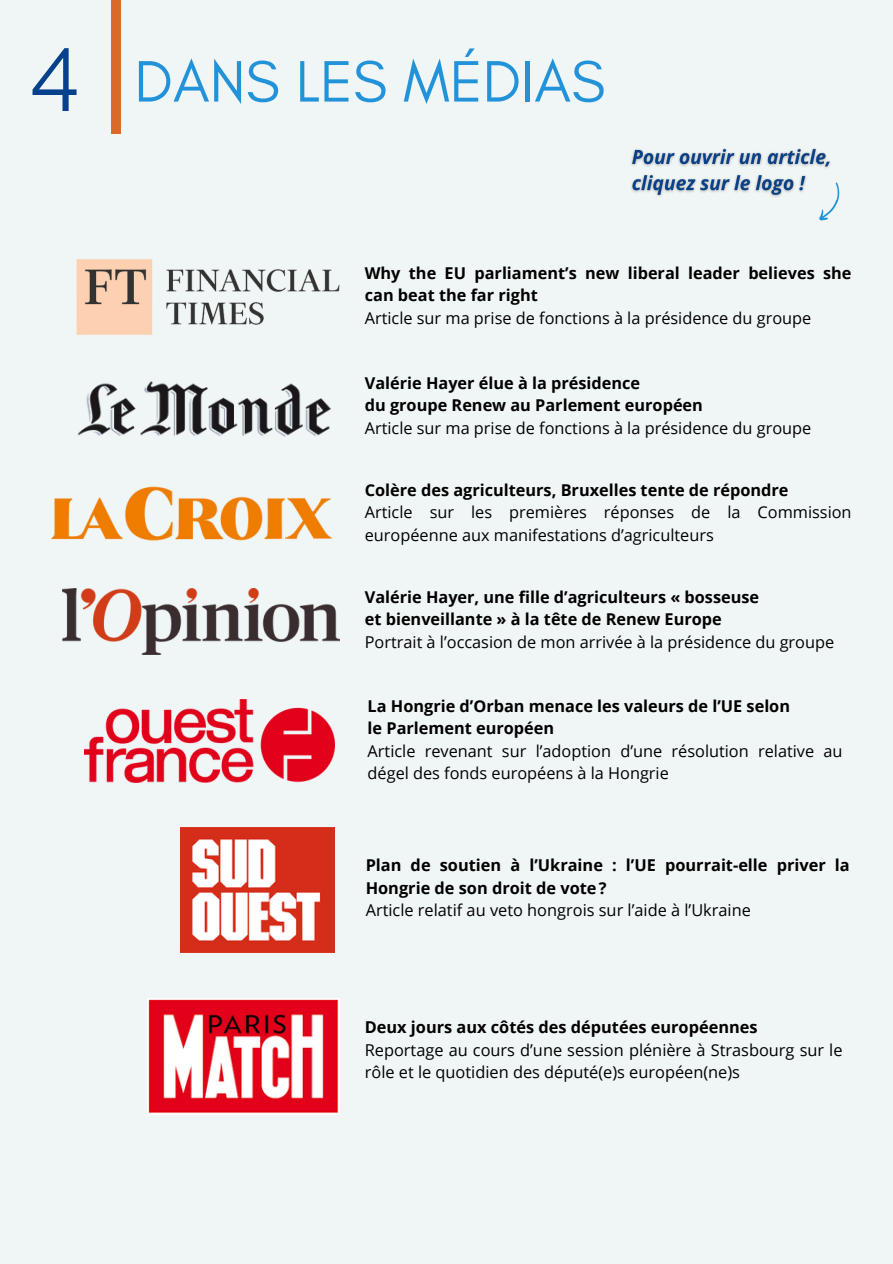
<style>
.page{position:relative;width:893px;height:1264px;background:#fff}
.page>*{position:absolute;margin:0;border:0;box-sizing:border-box;transform-origin:0 0}
.t1{font:90px "Raleway";color:#07418c}
.t2{font:59.4px "Glacial Indifference";color:#2393d9}
.t3{font:16.35px/22.5px "Open Sans";color:#000}
.t4{font:700 16.35px/22.5px "Open Sans";color:#000}
</style>
<div class="page">
<div style="left:0;top:0;width:892px;height:1263px;background:#f0f5f6"></div>
<svg style="left:819px;top:182px;width:21px;height:39px"></svg>
<div style="left:111px;top:0;width:9px;height:134px;background:#d96a29"></div>
<img style="left:76px;top:259px;width:264px;height:76px">
<img style="left:84px;top:699px;width:250px;height:83px">
<img style="left:77px;top:381px;width:254px;height:56px">
<img style="left:62px;top:588px;width:277px;height:67px">
<img style="left:180px;top:827px;width:154px;height:125px">
<img style="left:147px;top:998px;width:192px;height:116px">
<img style="left:51px;top:486px;width:281px;height:55px">
<img style="left:631px;top:148px;width:205px;height:54px">
<p class="t1" style="left:30px;top:15px;width:51px">4</p>
<p class="t2" style="left:134px;top:45px;width:472px">DANS LES MÉDIAS</p>
<p class="t4" style="left:365px;top:261px;width:488px">Why the EU parliament’s new liberal leader believes she can beat the far right</p>
<p class="t3" style="left:365px;top:306px;width:448px">Article sur ma prise de fonctions à la présidence du groupe</p>
<p class="t4" style="left:365px;top:371px;width:277px">Valérie Hayer élue à la présidence</p>
<p class="t4" style="left:365px;top:393px;width:339px">du groupe Renew au Parlement européen</p>
<p class="t3" style="left:365px;top:416px;width:448px">Article sur ma prise de fonctions à la présidence du groupe</p>
<p class="t4" style="left:365px;top:478px;width:425px">Colère des agriculteurs, Bruxelles tente de répondre</p>
<p class="t3" style="left:365px;top:500px;width:488px">Article sur les premières réponses de la Commission européenne aux manifestations d’agriculteurs</p>
<p class="t4" style="left:365px;top:585px;width:396px">Valérie Hayer, une fille d’agriculteurs « bosseuse</p>
<p class="t4" style="left:365px;top:607px;width:358px">et bienveillante » à la tête de Renew Europe</p>
<p class="t3" style="left:365px;top:630px;width:471px">Portrait à l’occasion de mon arrivée à la présidence du groupe</p>
<p class="t4" style="left:367px;top:694px;width:424px">La Hongrie d’Orban menace les valeurs de l’UE selon</p>
<p class="t4" style="left:367px;top:716px;width:188px">le Parlement européen</p>
<p class="t3" style="left:367px;top:739px;width:476px">Article revenant sur l’adoption d’une résolution relative au dégel des fonds européens à la Hongrie</p>
<p class="t4" style="left:365px;top:853px;width:485px">Plan de soutien à l’Ukraine : l’UE pourrait-elle priver la<br>Hongrie de son droit de vote?</p>
<p class="t3" style="left:365px;top:898px;width:387px">Article relatif au veto hongrois sur l’aide à l’Ukraine</p>
<p class="t4" style="left:365px;top:1015px;width:394px">Deux jours aux côtés des députées européennes</p>
<p class="t3" style="left:365px;top:1038px;width:479px">Reportage au cours d’une session plénière à Strasbourg sur le rôle et le quotidien des député(e)s européen(ne)s</p>
</div>
